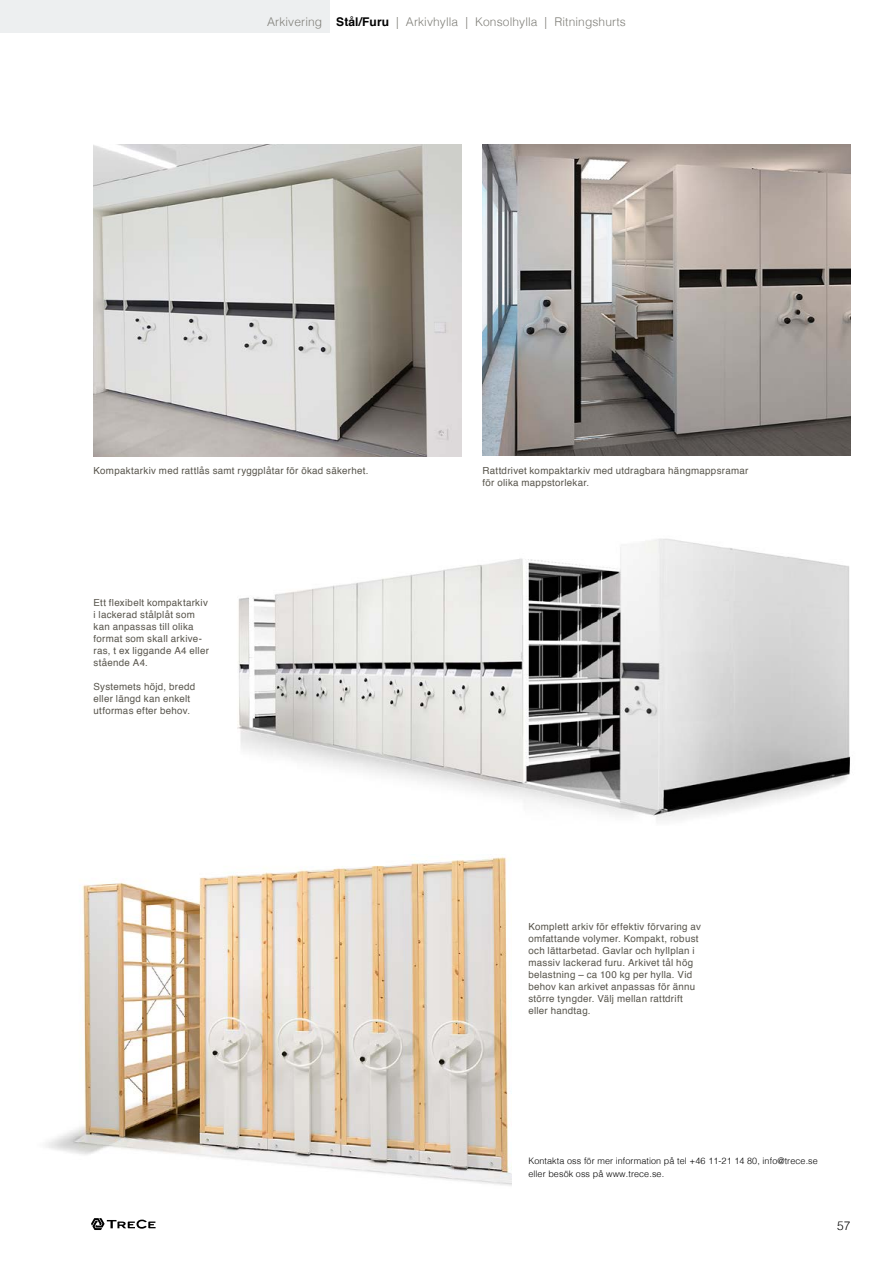
<style>
.page{position:relative;width:893px;height:1263px;background:#fff}
.page>*{position:absolute;margin:0;border:0;box-sizing:border-box;transform-origin:0 0}
.t1{font:300 12px "Helvetica";letter-spacing:.01em;color:#81807a}
.t2{font:300 12px "Helvetica";color:#000}
.t3{font:9.75px/12px "Helvetica";letter-spacing:.03em;color:#57544b}
.t4{font:300 9px/13.5px "Helvetica";letter-spacing:.01em;color:#000}
.s1{font-weight:700;color:#000}
</style>
<div class="page">
<svg style="left:91px;top:1218px;width:65px;height:12px"></svg>
<div style="left:0;top:0;width:330px;height:33px;background:#edeff0"></div>
<img style="left:94px;top:144px;width:368px;height:312px">
<img style="left:482px;top:144px;width:368px;height:312px">
<img style="left:237px;top:538px;width:613px;height:283px">
<img style="left:46px;top:857px;width:465px;height:329px">
<p class="t1" style="left:267px;top:12px;width:360px">Arkivering <span class="s1">Stål/Furu</span> | Arkivhylla | Konsolhylla | Ritningshurts</p>
<p class="t3" style="left:94px;top:465px;width:276px">Kompaktarkiv med rattlås samt ryggplåtar för ökad säkerhet.</p>
<p class="t3" style="left:483px;top:465px;width:267px">Rattdrivet kompaktarkiv med utdragbara hängmappsramar för olika mappstorlekar.</p>
<p class="t3" style="left:94px;top:597px;width:117px">Ett flexibelt kompaktarkiv i lackerad stålplåt som kan anpassas till olika format som skall arkive&shy;ras, t ex liggande A4 eller stående A4.</p>
<p class="t3" style="left:94px;top:681px;width:103px">Systemets höjd, bredd eller längd kan enkelt utformas efter behov.</p>
<p class="t3" style="left:528px;top:921px;width:174px">Komplett arkiv för effektiv förvaring av omfattande volymer. Kompakt, robust och lättarbetad. Gavlar och hyllplan i massiv lackerad furu. Arkivet tål hög belastning – ca 100 kg per hylla. Vid behov kan arkivet anpassas för ännu större tyngder. Välj mellan rattdrift eller handtag.</p>
<p class="t4" style="left:528px;top:1153px;width:291px">Kontakta oss för mer information på tel +46 11-21 14 80, info@trece.se eller besök oss på www.trece.se.</p>
<p class="t2" style="left:837px;top:1216px;width:15px">57</p>
</div>
